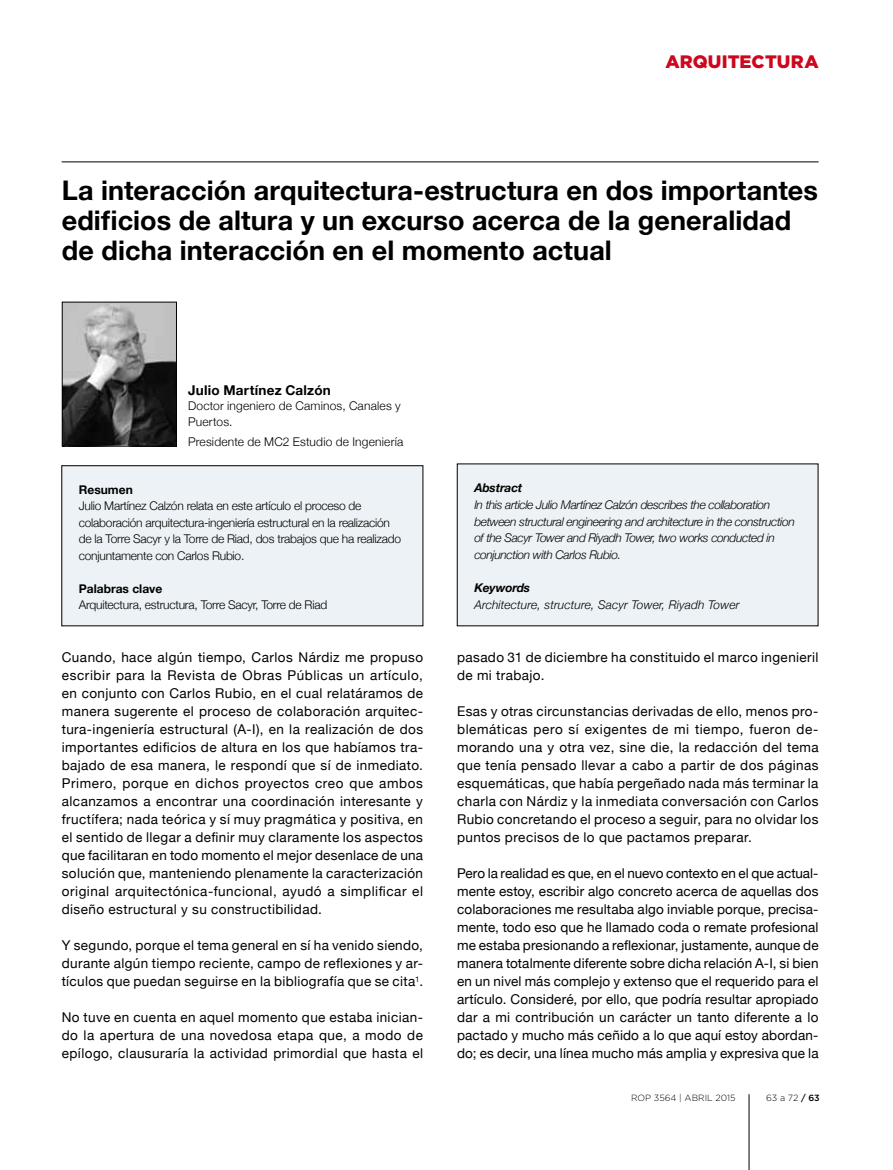
<style>
.page{position:relative;width:893px;height:1170px;background:#fff}
.page>*{position:absolute;margin:0;border:0;box-sizing:border-box;transform-origin:0 0}
.t1{font:700 27px/30px "Helvetica Neue";letter-spacing:.005em;color:#000}
.t2{font:900 18px "Gotham";letter-spacing:.005em;color:#cd071e}
.t3{font:13.5px/18px "Helvetica Neue";letter-spacing:.03em;color:#000;text-align:justify}
.t4{font:700 13.5px "Helvetica Neue";letter-spacing:.015em;color:#000}
.t5{font:300 12px/16.5px "Helvetica Neue";letter-spacing:-.02em;color:#000}
.t6{font:italic 300 12px/16.6px "Helvetica Neue";letter-spacing:-.03em;color:#000}
.t7{font:300 12px/15.8px "Helvetica Neue";letter-spacing:.015em;color:#000}
.t8{font:italic 300 12px "Helvetica Neue";letter-spacing:.01em;color:#000}
.t9{font:700 12px "Helvetica Neue";color:#000}
.t10{font:italic 700 12px "Helvetica Neue";letter-spacing:-.01em;color:#000}
.t11{font:300 9px "Gotham";color:#000}
.s1{font-weight:500}
</style>
<div class="page">
<hr style="left:749px;top:1094px;width:1px;height:75px;background:#000">
<hr style="left:62px;top:162px;width:757px;height:1px;background:#000">
<div style="left:62px;top:465px;width:361px;height:160px;background:#ecf2f5"></div>
<div style="left:62px;top:465px;width:361px;height:161px;border:1px solid #000"></div>
<div style="left:457px;top:464px;width:361px;height:161px;background:#ecf2f5"></div>
<img style="left:64px;top:304px;width:111px;height:140px">
<div style="left:62px;top:302px;width:115px;height:144px;border:1px solid #000"></div>
<h2 class="t2" style="left:665px;top:50px;width:155px">ARQUITECTURA</h2>
<h1 class="t1" style="left:62px;top:175px;width:758px">La interacción arquitectura-estructura en dos importantes edificios de altura y un excurso acerca de la generalidad de dicha interacción en el momento actual</h1>
<p class="t4" style="left:188px;top:381px;width:144px">Julio Martínez Calzón</p>
<p class="t7" style="left:188px;top:398px;width:214px">Doctor ingeniero de Caminos, Canales y<br>Puertos.</p>
<p class="t7" style="left:188px;top:434px;width:217px">Presidente de MC2 Estudio de Ingeniería</p>
<p class="t9" style="left:79px;top:482px;width:55px">Resumen</p>
<p class="t5" style="left:79px;top:497px;width:324px">Julio Martínez Calzón relata en este artículo el proceso de colaboración arquitectura-ingeniería estructural en la realización de la Torre Sacyr y la Torre de Riad, dos trabajos que ha realizado conjuntamente con Carlos Rubio.</p>
<p class="t9" style="left:79px;top:581px;width:85px">Palabras clave</p>
<p class="t5" style="left:79px;top:596px;width:250px">Arquitectura, estructura, Torre Sacyr, Torre de Riad</p>
<p class="t3" style="left:62px;top:648px;width:363px">Cuando, hace algún tiempo, Carlos Nárdiz me propuso escribir para la Revista de Obras Públicas un artículo, en conjunto con Carlos Rubio, en el cual relatáramos de manera sugerente el proceso de colaboración arquitec&shy;tura-ingeniería estructural (A-I), en la realización de dos importantes edificios de altura en los que habíamos tra&shy;bajado de esa manera, le respondí que sí de inmediato.<br>Primero, porque en dichos proyectos creo que ambos alcanzamos a encontrar una coordinación interesante y fructífera; nada teórica y sí muy pragmática y positiva, en el sentido de llegar a definir muy claramente los aspectos que facilitaran en todo momento el mejor desenlace de una solución que, manteniendo plenamente la caracterización original arquitectónica-funcional, ayudó a simplificar el diseño estructural y su constructibilidad.</p>
<p class="t3" style="left:62px;top:936px;width:363px">Y segundo, porque el tema general en sí ha venido siendo, durante algún tiempo reciente, campo de reflexiones y ar&shy;tículos que puedan seguirse en la bibliografía que se cita<sup>1</sup>.</p>
<p class="t3" style="left:62px;top:1008px;width:363px">No tuve en cuenta en aquel momento que estaba inician&shy;do la apertura de una novedosa etapa que, a modo de epílogo, clausuraría la actividad primordial que hasta el</p>
<p class="t10" style="left:474px;top:480px;width:50px">Abstract</p>
<p class="t6" style="left:474px;top:496px;width:322px">In this article Julio Martínez Calzón describes the collaboration between structural engineering and architecture in the construction of the Sacyr Tower and Riyadh Tower, two works conducted in conjunction with Carlos Rubio.</p>
<p class="t10" style="left:474px;top:580px;width:57px">Keywords</p>
<p class="t8" style="left:474px;top:597px;width:267px">Architecture, structure, Sacyr Tower, Riyadh Tower</p>
<p class="t3" style="left:457px;top:648px;width:363px">pasado 31 de diciembre ha constituido el marco ingenieril de mi trabajo.</p>
<p class="t3" style="left:457px;top:702px;width:363px">Esas y otras circunstancias derivadas de ello, menos pro&shy;blemáticas pero sí exigentes de mi tiempo, fueron de&shy;morando una y otra vez, sine die, la redacción del tema que tenía pensado llevar a cabo a partir de dos páginas esquemáticas, que había pergeñado nada más terminar la charla con Nárdiz y la inmediata conversación con Carlos Rubio concretando el proceso a seguir, para no olvidar los puntos precisos de lo que pactamos preparar.</p>
<p class="t3" style="left:457px;top:864px;width:363px">Pero la realidad es que, en el nuevo contexto en el que actual&shy;mente estoy, escribir algo concreto acerca de aquellas dos colaboraciones me resultaba algo inviable porque, precisa&shy;mente, todo eso que he llamado coda o remate profesional me estaba presionando a reflexionar, justamente, aunque de manera totalmente diferente sobre dicha relación A-I, si bien en un nivel más complejo y extenso que el requerido para el artículo. Consideré, por ello, que podría resultar apropiado dar a mi contribución un carácter un tanto diferente a lo pactado y mucho más ceñido a lo que aquí estoy abordan&shy;do; es decir, una línea mucho más amplia y expresiva que la</p>
<p class="t11" style="left:631px;top:1092px;width:106px">ROP 3564 | ABRIL 2015</p>
<p class="t11" style="left:766px;top:1092px;width:55px">63 a 72 <span class="s1">/ 63</span></p>
</div>
